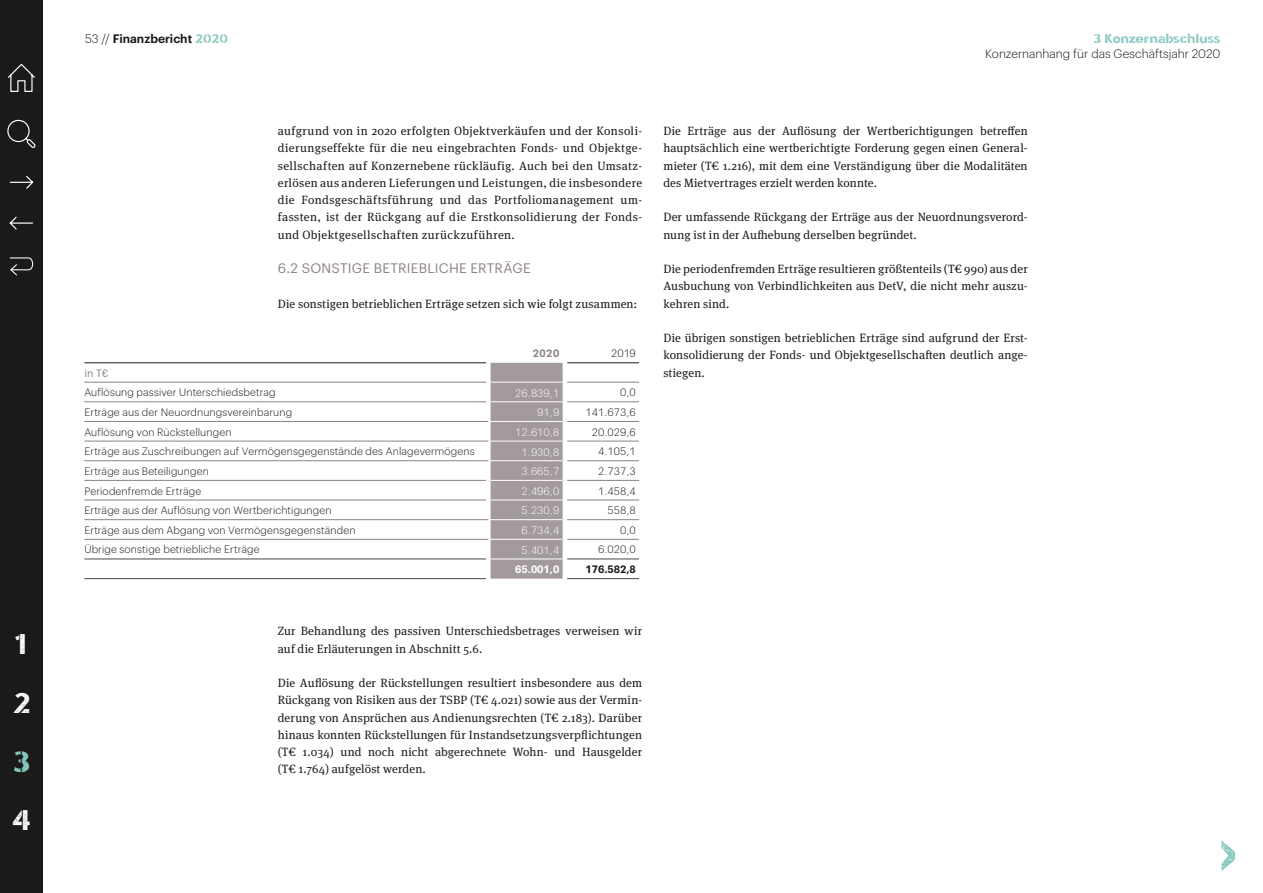
<style>
.page{position:relative;width:1263px;height:893px;background:#fff}
.page>*{position:absolute;margin:0;border:0;box-sizing:border-box;transform-origin:0 0}
.t1{font:29.4px/58.7px "Stencil Army WWI";color:#fff}
.t2{font:29.4px "Stencil Army WWI";color:#87c8be}
.t3{font:13.5px "Graphik";letter-spacing:.02em;color:#8c8282}
.t4{font:12.75px "Stencil Army WWI";color:#87c8be}
.t5{font:12px/17.2px "Meta Serif Pro";letter-spacing:.015em;color:#1a1a18;text-align:justify}
.t6{font:300 12px "Graphik";color:#1a1a18}
.t7{font:600 12px "Graphik";color:#1a1a18}
.t8{font:300 10.5px "Graphik";letter-spacing:.015em;color:#1a1a18}
.t9{font:300 10.5px "Graphik";color:#fff}
.t10{font:600 10.5px "Graphik";color:#1a1a18}
.t11{font:600 10.5px "Graphik";color:#fff}
.t12{font:600 10.5px "Graphik";color:#8c8282}
.t13{font:10.5px "Graphik";color:#8c8282}
.s1{font-weight:300}
.s2{font-family:"Stencil Army WWI";font-weight:400;font-size:12.75px;color:#87c8be}
</style>
<div class="page">
<div style="left:491px;top:363px;width:72px;height:216px;background:#a39b9b"></div>
<hr style="left:491px;top:382px;width:72px;height:1px;background:#fff">
<hr style="left:491px;top:402px;width:72px;height:1px;background:#fff">
<hr style="left:567px;top:421px;width:72px;height:1px;background:#8c8282">
<hr style="left:567px;top:441px;width:72px;height:1px;background:#8c8282">
<hr style="left:567px;top:539px;width:72px;height:1px;background:#8c8282">
<hr style="left:84px;top:402px;width:402px;height:1px;background:#8c8282">
<hr style="left:84px;top:421px;width:404px;height:1px;background:#8c8282">
<hr style="left:84px;top:441px;width:404px;height:1px;background:#8c8282">
<hr style="left:84px;top:539px;width:404px;height:1px;background:#8c8282">
<hr style="left:84px;top:382px;width:402px;height:1px;background:#8c8282">
<hr style="left:84px;top:460px;width:404px;height:1px;background:#8c8282">
<hr style="left:84px;top:519px;width:404px;height:1px;background:#8c8282">
<hr style="left:488px;top:460px;width:75px;height:1px;background:#fff">
<hr style="left:488px;top:519px;width:75px;height:1px;background:#fff">
<hr style="left:567px;top:460px;width:72px;height:1px;background:#8c8282">
<hr style="left:567px;top:519px;width:72px;height:1px;background:#8c8282">
<hr style="left:84px;top:480px;width:402px;height:1px;background:#8c8282">
<hr style="left:84px;top:500px;width:402px;height:1px;background:#8c8282">
<hr style="left:491px;top:480px;width:72px;height:1px;background:#fff">
<hr style="left:491px;top:500px;width:72px;height:1px;background:#fff">
<hr style="left:567px;top:362px;width:72px;height:1px;background:#1a1a18">
<hr style="left:567px;top:480px;width:72px;height:1px;background:#8c8282">
<hr style="left:567px;top:500px;width:72px;height:1px;background:#8c8282">
<hr style="left:567px;top:559px;width:72px;height:1px;background:#494948">
<hr style="left:567px;top:578px;width:72px;height:1px;background:#494948">
<hr style="left:84px;top:559px;width:402px;height:1px;background:#494948">
<hr style="left:84px;top:578px;width:402px;height:1px;background:#494948">
<hr style="left:491px;top:559px;width:72px;height:1px;background:#fff">
<hr style="left:84px;top:362px;width:402px;height:1px;background:#1a1a18">
<hr style="left:488px;top:421px;width:75px;height:1px;background:#fff">
<hr style="left:488px;top:441px;width:75px;height:1px;background:#fff">
<hr style="left:488px;top:539px;width:75px;height:1px;background:#fff">
<hr style="left:567px;top:382px;width:72px;height:1px;background:#8c8282">
<hr style="left:567px;top:402px;width:72px;height:1px;background:#8c8282">
<svg style="left:1220px;top:840px;width:15px;height:31px"></svg>
<div style="left:0;top:0;width:43px;height:893px;background:#1a1a18"></div>
<svg style="left:9px;top:176px;width:25px;height:13px"></svg>
<svg style="left:9px;top:216px;width:24px;height:14px"></svg>
<svg style="left:7px;top:119px;width:29px;height:29px"></svg>
<svg style="left:8px;top:63px;width:27px;height:29px"></svg>
<svg style="left:9px;top:257px;width:25px;height:19px"></svg>
<h1 class="t1" style="left:13px;top:616px;width:20px">1<br>2</h1>
<h1 class="t2" style="left:13px;top:746px;width:20px">3</h1>
<h1 class="t1" style="left:12px;top:792px;width:21px">4</h1>
<p class="t7" style="left:85px;top:29px;width:145px"><span class="s1">53 //</span> Finanzbericht <span class="s2">2020</span></p>
<p class="t4" style="left:1093px;top:32px;width:129px">3 Konzernabschluss</p>
<p class="t6" style="left:985px;top:45px;width:237px">Konzernanhang für das Geschäftsjahr 2020</p>
<p class="t5" style="left:278px;top:122px;width:366px">aufgrund von in 2020 erfolgten Objektverkäufen und der Konsoli&shy;dierungseffekte für die neu eingebrachten Fonds- und Objektge&shy;sellschaften auf Konzernebene rückläufig. Auch bei den Umsatz&shy;erlösen aus anderen Lieferungen und Leistungen, die insbesondere die Fondsgeschäftsführung und das Portfoliomanagement um&shy;fassten, ist der Rückgang auf die Erstkonsolidierung der Fonds&shy;und Objektgesellschaften zurückzuführen.</p>
<p class="t3" style="left:278px;top:258px;width:254px">6.2 SONSTIGE BETRIEBLICHE ERTRÄGE</p>
<p class="t5" style="left:278px;top:294px;width:361px">Die sonstigen betrieblichen Erträge setzen sich wie folgt zusammen:</p>
<p class="t12" style="left:533px;top:345px;width:28px">2020</p>
<p class="t8" style="left:611px;top:345px;width:26px">2019</p>
<p class="t13" style="left:84px;top:365px;width:26px">in T€</p>
<p class="t8" style="left:84px;top:385px;width:193px">Auflösung passiver Unterschiedsbetrag</p>
<p class="t9" style="left:515px;top:385px;width:46px">26.839,1</p>
<p class="t8" style="left:620px;top:385px;width:17px">0,0</p>
<p class="t8" style="left:84px;top:404px;width:209px">Erträge aus der Neuordnungsvereinbarung</p>
<p class="t9" style="left:537px;top:405px;width:24px">91,9</p>
<p class="t8" style="left:585px;top:404px;width:52px">141.673,6</p>
<p class="t8" style="left:84px;top:424px;width:149px">Auflösung von Rückstellungen</p>
<p class="t9" style="left:515px;top:424px;width:46px">12.610,8</p>
<p class="t8" style="left:592px;top:424px;width:46px">20.029,6</p>
<p class="t8" style="left:84px;top:444px;width:392px">Erträge aus Zuschreibungen auf Vermögensgegenstände des Anlagevermögens</p>
<p class="t9" style="left:521px;top:444px;width:39px">1.930,8</p>
<p class="t8" style="left:598px;top:444px;width:39px">4.105,1</p>
<p class="t8" style="left:84px;top:463px;width:126px">Erträge aus Beteiligungen</p>
<p class="t9" style="left:521px;top:464px;width:39px">3.665,7</p>
<p class="t8" style="left:598px;top:463px;width:39px">2.737,3</p>
<p class="t8" style="left:84px;top:483px;width:118px">Periodenfremde Erträge</p>
<p class="t9" style="left:521px;top:483px;width:39px">2.496,0</p>
<p class="t8" style="left:598px;top:483px;width:39px">1.458,4</p>
<p class="t8" style="left:84px;top:503px;width:249px">Erträge aus der Auflösung von Wertberichtigungen</p>
<p class="t9" style="left:521px;top:503px;width:39px">5.230,9</p>
<p class="t8" style="left:607px;top:503px;width:30px">558,8</p>
<p class="t8" style="left:84px;top:522px;width:273px">Erträge aus dem Abgang von Vermögensgegenständen</p>
<p class="t9" style="left:521px;top:523px;width:39px">6.734,4</p>
<p class="t8" style="left:620px;top:522px;width:17px">0,0</p>
<p class="t8" style="left:84px;top:542px;width:177px">Übrige sonstige betriebliche Erträge</p>
<p class="t9" style="left:521px;top:542px;width:39px">5.401,4</p>
<p class="t8" style="left:598px;top:542px;width:39px">6.020,0</p>
<p class="t11" style="left:515px;top:562px;width:46px">65.001,0</p>
<p class="t10" style="left:585px;top:561px;width:52px">176.582,8</p>
<p class="t5" style="left:278px;top:622px;width:366px">Zur Behandlung des passiven Unterschiedsbetrages verweisen wir auf die Erläuterungen in Abschnitt 5.6.</p>
<p class="t5" style="left:278px;top:674px;width:366px">Die Auflösung der Rückstellungen resultiert insbesondere aus dem Rückgang von Risiken aus der TSBP (T€ 4.021) sowie aus der Vermin&shy;derung von Ansprüchen aus Andienungsrechten (T€ 2.183). Darüber hinaus konnten Rückstellungen für Instandsetzungsverpflichtungen (T€ 1.034) und noch nicht abgerechnete Wohn- und Hausgelder (T€ 1.764) aufgelöst werden.</p>
<p class="t5" style="left:663px;top:122px;width:366px">Die Erträge aus der Auflösung der Wertberichtigungen betreffen hauptsächlich eine wertberichtigte Forderung gegen einen General&shy;mieter (T€ 1.216), mit dem eine Verständigung über die Modalitäten des Mietvertrages erzielt werden konnte.</p>
<p class="t5" style="left:663px;top:208px;width:366px">Der umfassende Rückgang der Erträge aus der Neuordnungsverord&shy;nung ist in der Aufhebung derselben begründet.</p>
<p class="t5" style="left:663px;top:260px;width:366px">Die periodenfremden Erträge resultieren größtenteils (T€ 990) aus der Ausbuchung von Verbindlichkeiten aus DetV, die nicht mehr auszu&shy;kehren sind.</p>
<p class="t5" style="left:663px;top:329px;width:366px">Die übrigen sonstigen betrieblichen Erträge sind aufgrund der Erst&shy;konsolidierung der Fonds- und Objektgesellschaften deutlich ange&shy;stiegen.</p>
</div>
